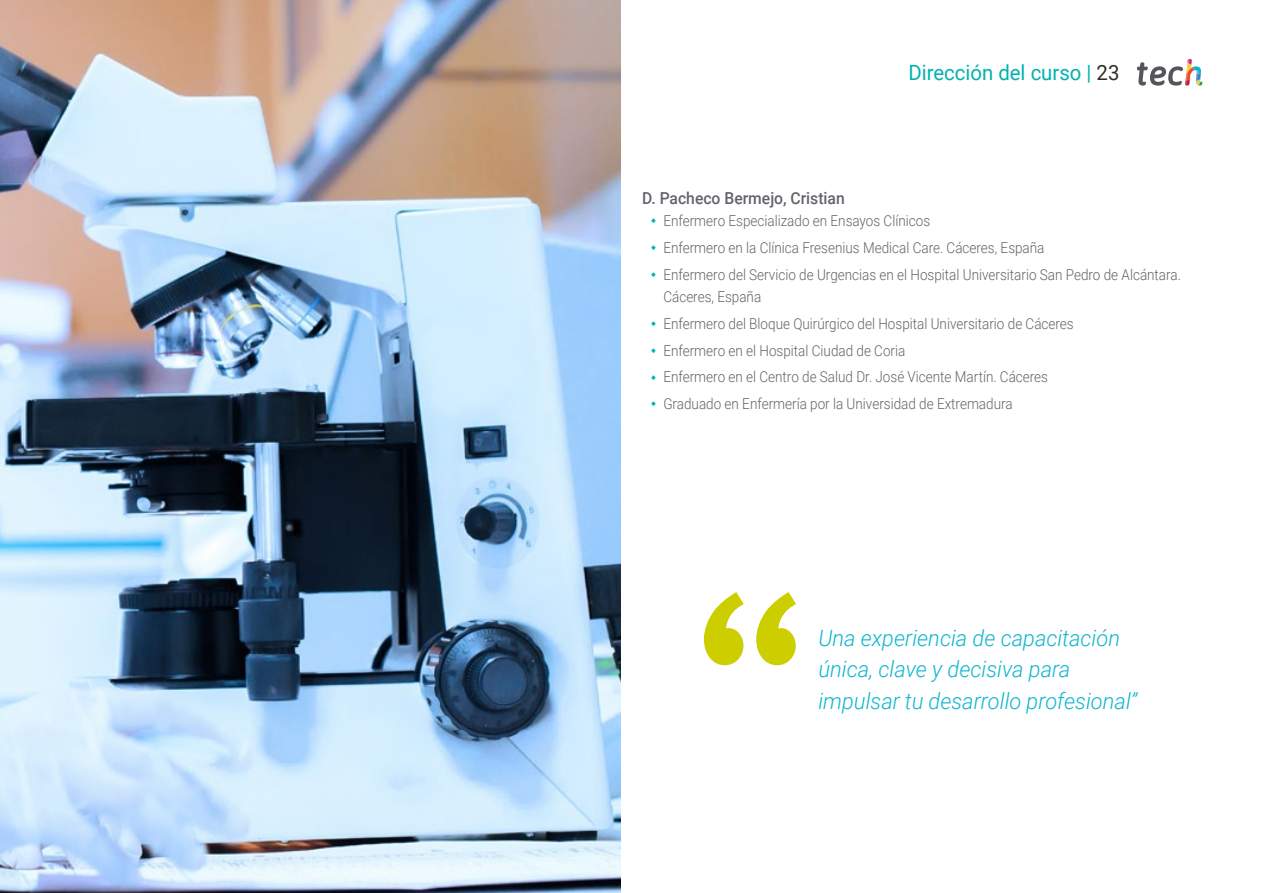
<style>
.page{position:relative;width:1263px;height:893px;background:#fff}
.page>*{position:absolute;margin:0;border:0;box-sizing:border-box;transform-origin:0 0}
.t1{font:italic 300 22.5px/31.5px "Roboto";color:#0fb6cf}
.t2{font:21px "Roboto";color:#00b2af}
.t3{font:500 16.5px "Roboto";color:#61646a;scale:.95 1}
.t4{font:300 15px/26.7px "Roboto";color:#61646a;scale:.9 1}
.s1{color:#312e20}
</style>
<div class="page">
<svg style="left:704px;top:592px;width:92px;height:73px"></svg>
<img style="left:0;top:0;width:621px;height:893px">
<svg style="left:1137px;top:59px;width:65px;height:27px"></svg>
<h2 class="t2" style="left:908px;top:57px;width:213px">Dirección del curso | <span class="s1">23</span></h2>
<p class="t3" style="left:642px;top:186px;width:215px">D. Pacheco Bermejo, Cristian</p>
<p class="t4" style="left:663px;top:207px;width:576px">Enfermero Especializado en Ensayos Clínicos<br>Enfermero en la Clínica Fresenius Medical Care. Cáceres, España<br>Enfermero del Servicio de Urgencias en el Hospital Universitario San Pedro de Alcántara.</p>
<p class="t4" style="left:663px;top:283px;width:457px">Cáceres, España<br>Enfermero del Bloque Quirúrgico del Hospital Universitario de Cáceres Enfermero en el Hospital Ciudad de Coria<br>Enfermero en el Centro de Salud Dr. José Vicente Martín. Cáceres Graduado en Enfermería por la Universidad de Extremadura</p>
<h1 class="t1" style="left:818px;top:621px;width:320px">Una experiencia de capacitación única, clave y decisiva para impulsar tu desarrollo profesional”</h1>
</div>
